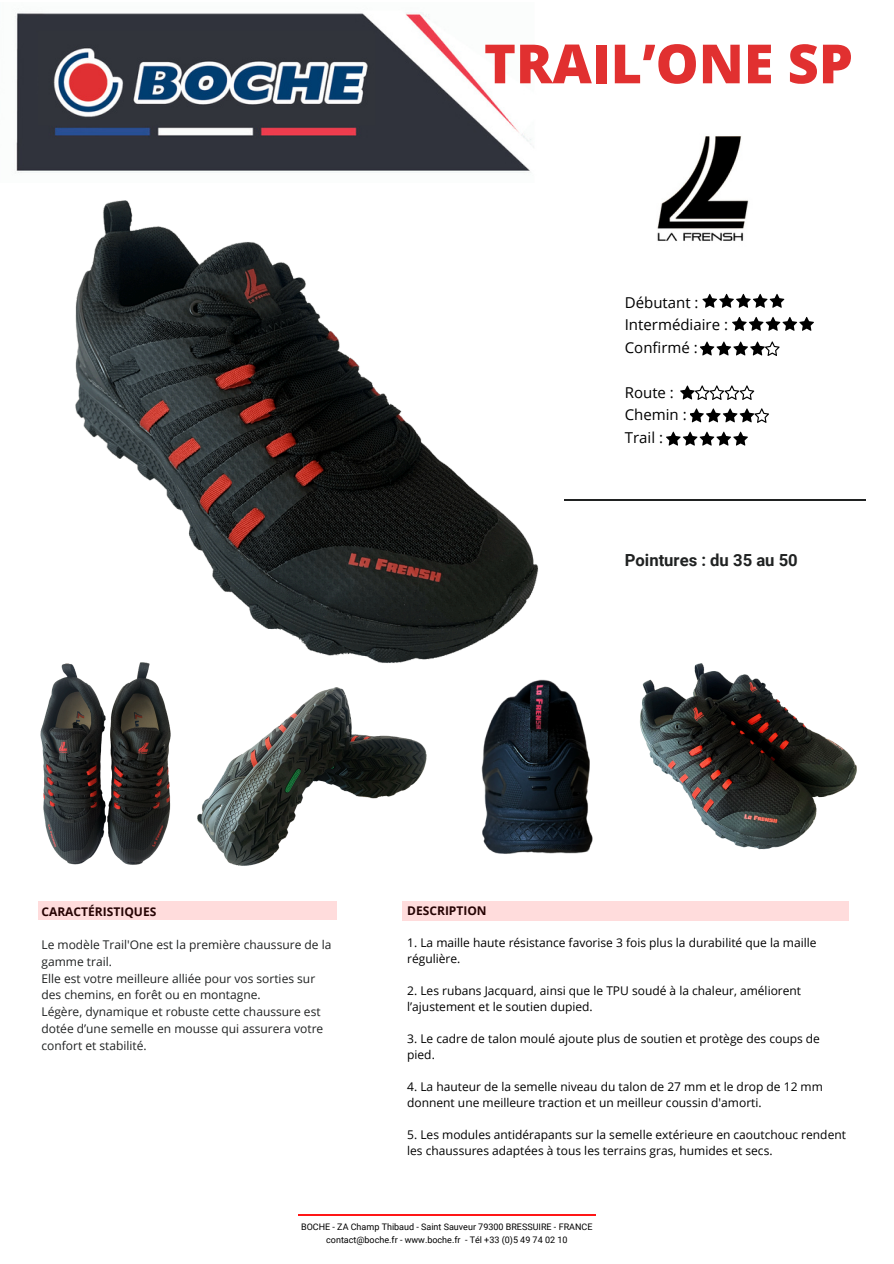
<style>
.page{position:relative;width:894px;height:1264px;background:#fff}
.page>*{position:absolute;margin:0;border:0;box-sizing:border-box;transform-origin:0 0}
.t1{font:800 54px "Open Sans";color:#e13030}
.t2{font:700 16.65px "Roboto";color:#202222}
.t3{font:15px/22.5px "Open Sans";color:#000}
.t4{font:12px/16px "Open Sans";color:#000}
.t5{font:12px/16.6px "Open Sans";color:#202222}
.t6{font:700 12px "Open Sans";color:#000}
.t7{font:9px "Roboto";color:#000}
</style>
<div class="page">
<img style="left:75px;top:200px;width:491px;height:463px">
<img style="left:15px;top:12px;width:519px;height:161px">
<hr style="left:298px;top:1214px;width:297px;height:1px;background:#ff1616">
<div style="left:38px;top:901px;width:298px;height:18px;background:#ffdcdc"></div>
<div style="left:401px;top:901px;width:447px;height:19px;background:#ffdcdc"></div>
<img style="left:197px;top:687px;width:230px;height:179px">
<img style="left:40px;top:653px;width:136px;height:212px">
<img style="left:481px;top:679px;width:112px;height:175px">
<img style="left:640px;top:663px;width:215px;height:187px">
<hr style="left:564px;top:499px;width:301px;height:1px;background:#202222">
<svg style="left:700px;top:341px;width:79px;height:15px"></svg>
<svg style="left:680px;top:385px;width:74px;height:15px"></svg>
<svg style="left:690px;top:408px;width:78px;height:15px"></svg>
<svg style="left:702px;top:294px;width:82px;height:14px"></svg>
<svg style="left:732px;top:317px;width:81px;height:14px"></svg>
<svg style="left:666px;top:431px;width:81px;height:15px"></svg>
<img style="left:657px;top:136px;width:92px;height:105px">
<p class="t1" style="left:484px;top:26px;width:370px">TRAIL’ONE SP</p>
<p class="t3" style="left:624px;top:291px;width:105px">Débutant :<br>Intermédiaire :<br>Confirmé :</p>
<p class="t3" style="left:624px;top:381px;width:63px">Route :<br>Chemin :<br>Trail :</p>
<p class="t2" style="left:624px;top:550px;width:174px">Pointures : du 35 au 50</p>
<p class="t6" style="left:41px;top:903px;width:116px">CARACTÉRISTIQUES</p>
<p class="t5" style="left:41px;top:936px;width:291px">Le modèle Trail'One est la première chaussure de la gamme trail.<br>Elle est votre meilleure alliée pour vos sorties sur des chemins, en forêt ou en montagne.<br>Légère, dynamique et robuste cette chaussure est dotée d’une semelle en mousse qui assurera votre confort et stabilité.</p>
<h3 class="t6" style="left:407px;top:902px;width:81px">DESCRIPTION</h3>
<h3 class="t4" style="left:407px;top:934px;width:410px">1. La maille haute résistance favorise 3 fois plus la durabilité que la maille régulière.</h3>
<p class="t4" style="left:407px;top:982px;width:395px">2. Les rubans Jacquard, ainsi que le TPU soudé à la chaleur, améliorent l’ajustement et le soutien dupied.</p>
<p class="t4" style="left:407px;top:1030px;width:414px">3. Le cadre de talon moulé ajoute plus de soutien et protège des coups de pied.</p>
<p class="t4" style="left:407px;top:1078px;width:417px">4. La hauteur de la semelle niveau du talon de 27 mm et le drop de 12 mm donnent une meilleure traction et un meilleur coussin d'amorti.</p>
<p class="t4" style="left:407px;top:1126px;width:440px">5. Les modules antidérapants sur la semelle extérieure en caoutchouc rendent les chaussures adaptées à tous les terrains gras, humides et secs.</p>
<p class="t7" style="left:301px;top:1221px;width:293px">BOCHE - ZA Champ Thibaud - Saint Sauveur 79300 BRESSUIRE - FRANCE</p>
<p class="t7" style="left:326px;top:1234px;width:243px">contact@boche.fr - www.boche.fr - Tél +33 (0)5 49 74 02 10</p>
</div>
